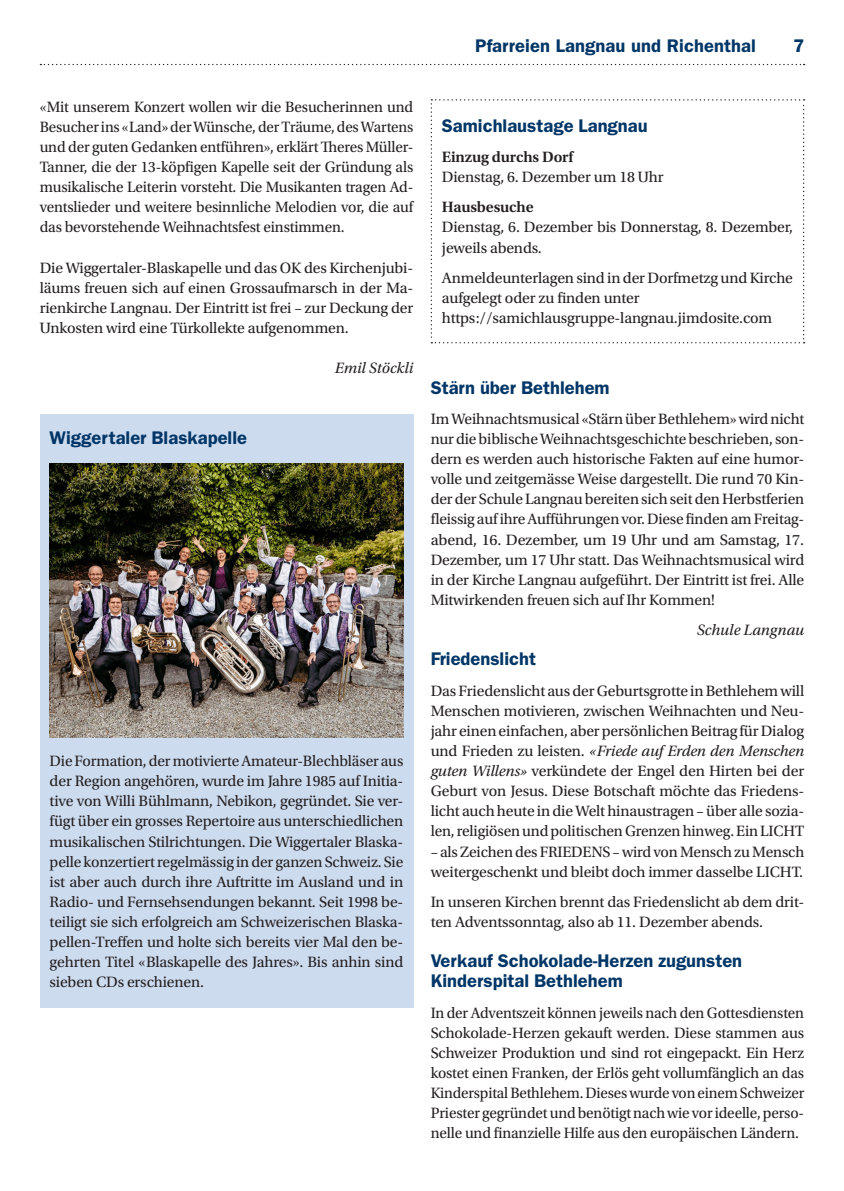
<style>
.page{position:relative;width:844px;height:1191px;background:#fff}
.page>*{position:absolute;margin:0;border:0;box-sizing:border-box;transform-origin:0 0}
.t1{font:600 18.38px/20.1px "ITC Franklin Gothic Std";color:#003667}
.t2{font:15.75px/20.1px "Utopia Std";letter-spacing:-.01em;color:#231f20;text-align:justify}
.t3{font:600 15.75px "Utopia Std";letter-spacing:-.01em;color:#231f20}
.t4{font:italic 15.75px "Utopia Std";color:#231f20}
.s1{font-style:italic}
</style>
<div class="page">
<svg style="left:40px;top:64px;width:764px;height:1px"></svg>
<div style="left:40px;top:413px;width:373px;height:594px;background:#cddbef"></div>
<svg style="left:430px;top:99px;width:374px;height:244px"></svg>
<img style="left:50px;top:464px;width:353px;height:273px">
<p class="t1" style="left:475px;top:36px;width:282px">Pfarreien Langnau und Richenthal</p>
<p class="t1" style="left:793px;top:36px;width:13px">7</p>
<p class="t2" style="left:40px;top:97px;width:375px">«Mit unserem Konzert wollen wir die Besucherinnen und Besucher ins «Land» der Wünsche, der Träume, des Wartens und der guten Gedanken entführen», erklärt Theres Müller-Tanner, die der 13-köpfigen Kapelle seit der Gründung als musikalische Leiterin vorsteht. Die Musikanten tragen Ad&shy;ventslieder und weitere besinnliche Melodien vor, die auf das bevorstehende Weihnachtsfest einstimmen.</p>
<p class="t2" style="left:40px;top:258px;width:375px">Die Wiggertaler-Blaskapelle und das OK des Kirchenjubi&shy;läums freuen sich auf einen Grossaufmarsch in der Ma&shy;rienkirche Langnau. Der Eintritt ist frei – zur Deckung der Unkosten wird eine Türkollekte aufgenommen.</p>
<p class="t4" style="left:335px;top:360px;width:80px">Emil Stöckli</p>
<p class="t1" style="left:50px;top:427px;width:199px">Wiggertaler Blaskapelle</p>
<p class="t2" style="left:50px;top:751px;width:355px">Die Formation, der motivierte Amateur-Blechbläser aus der Region angehören, wurde im Jahre 1985 auf Initia&shy;tive von Willi Bühlmann, Nebikon, gegründet. Sie ver&shy;fügt über ein grosses Repertoire aus unterschiedlichen musikalischen Stilrichtungen. Die Wiggertaler Blaska&shy;pelle konzertiert regelmässig in der ganzen Schweiz. Sie ist aber auch durch ihre Auftritte im Ausland und in Radio- und Fernsehsendungen bekannt. Seit 1998 be&shy;teiligt sie sich erfolgreich am Schweizerischen Blaska&shy;pellen-Treffen und holte sich bereits vier Mal den be&shy;gehrten Titel «Blaskapelle des Jahres». Bis anhin sind sieben CDs erschienen.</p>
<p class="t1" style="left:442px;top:115px;width:207px">Samichlaustage Langnau</p>
<p class="t3" style="left:442px;top:148px;width:133px">Einzug durchs Dorf</p>
<p class="t2" style="left:442px;top:167px;width:223px">Dienstag, 6. Dezember um 18 Uhr</p>
<p class="t3" style="left:442px;top:198px;width:93px">Hausbesuche</p>
<p class="t2" style="left:442px;top:217px;width:352px">Dienstag, 6. Dezember bis Donnerstag, 8. Dezember, jeweils abends.</p>
<p class="t2" style="left:442px;top:268px;width:352px;text-align:left">Anmeldeunterlagen sind in der Dorfmetzg und Kirche aufgelegt oder zu finden unter https://samichlausgruppe-langnau.jimdosite.com</p>
<p class="t1" style="left:430px;top:377px;width:180px">Stärn über Bethlehem</p>
<p class="t2" style="left:430px;top:409px;width:375px">Im Weihnachtsmusical «Stärn über Bethlehem» wird nicht nur die biblische Weihnachtsgeschichte beschrieben, son&shy;dern es werden auch historische Fakten auf eine humor&shy;volle und zeitgemässe Weise dargestellt. Die rund 70 Kin&shy;der der Schule Langnau bereiten sich seit den Herbstferien fleissig auf ihre Aufführungen vor. Diese finden am Freitag&shy;abend, 16. Dezember, um 19 Uhr und am Samstag, 17.<br>Dezember, um 17 Uhr statt. Das Weihnachtsmusical wird in der Kirche Langnau aufgeführt. Der Eintritt ist frei. Alle Mitwirkenden freuen sich auf Ihr Kommen!</p>
<p class="t4" style="left:696px;top:621px;width:109px">Schule Langnau</p>
<p class="t1" style="left:430px;top:649px;width:107px">Friedenslicht</p>
<p class="t2" style="left:430px;top:680px;width:375px">Das Friedenslicht aus der Geburtsgrotte in Bethlehem will Menschen motivieren, zwischen Weihnachten und Neu&shy;jahr einen einfachen, aber persönlichen Beitrag für Dialog und Frieden zu leisten. <span class="s1">«Friede auf Erden den Menschen guten Willens»</span> verkündete der Engel den Hirten bei der Geburt von Jesus. Diese Botschaft möchte das Friedens&shy;licht auch heute in die Welt hinaustragen – über alle sozia&shy;len, religiösen und politischen Grenzen hinweg. Ein LICHT</p>
<p class="t2" style="left:430px;top:841px;width:375px">– als Zeichen des FRIEDENS – wird von Mensch zu Mensch weitergeschenkt und bleibt doch immer dasselbe LICHT.</p>
<p class="t2" style="left:430px;top:892px;width:375px">In unseren Kirchen brennt das Friedenslicht ab dem drit&shy;ten Adventssonntag, also ab 11. Dezember abends.</p>
<p class="t1" style="left:430px;top:951px;width:313px">Verkauf Schokolade-Herzen zugunsten<br>Kinderspital Bethlehem</p>
<p class="t2" style="left:430px;top:1002px;width:375px">In der Adventszeit können jeweils nach den Gottesdiensten Schokolade-Herzen gekauft werden. Diese stammen aus Schweizer Produktion und sind rot eingepackt. Ein Herz kostet einen Franken, der Erlös geht vollumfänglich an das Kinderspital Bethlehem. Dieses wurde von einem Schweizer Priester gegründet und benötigt nach wie vor ideelle, perso&shy;nelle und finanzielle Hilfe aus den europäischen Ländern.</p>
</div>
